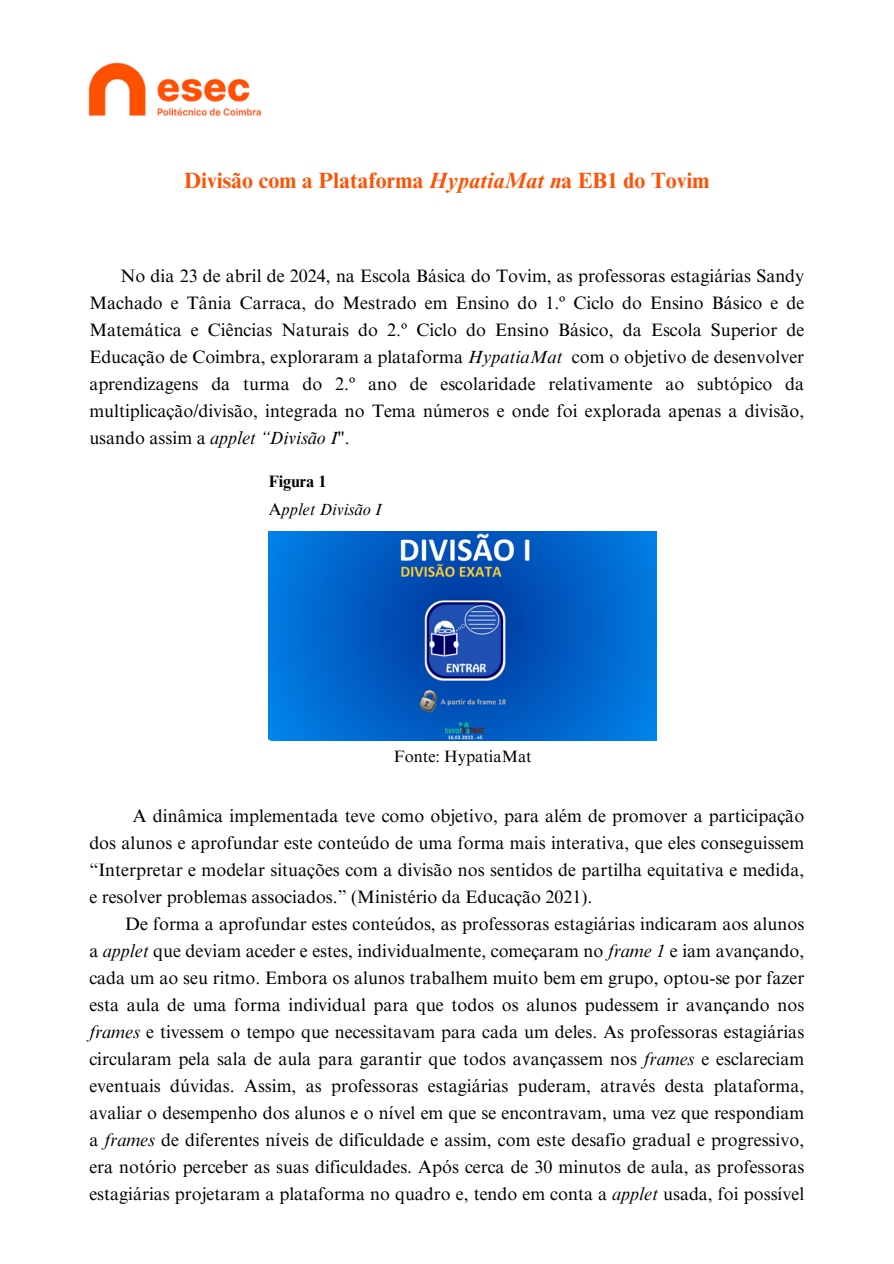
<style>
.page{position:relative;width:894px;height:1264px;background:#fff}
.page>*{position:absolute;margin:0;border:0;box-sizing:border-box;transform-origin:0 0}
.t1{font:700 22.05px "Times NRMT Pro";color:#ff5204}
.t2{font:18px/27px "Times NRMT Pro";color:#000;text-align:justify}
.t3{font:16.5px "Times NRMT Pro";color:#000}
.t4{font:italic 16.5px "Times NRMT Pro";color:#000}
.t5{font:700 16.5px "Times NRMT Pro";color:#000}
.s1{font-style:italic}
.s2{font-style:normal}
</style>
<div class="page">
<img style="left:88px;top:62px;width:174px;height:54px">
<img style="left:269px;top:531px;width:387px;height:210px">
<h1 class="t1" style="left:184px;top:172px;width:526px">Divisão com a Plataforma <span class="s1">HypatiaMat n</span>a EB1 do Tovim</h1>
<p class="t2" style="left:89px;top:264px;width:716px;text-indent:31px">No dia 23 de abril de 2024, na Escola Básica do Tovim, as professoras estagiárias Sandy Machado e Tânia Carraca, do Mestrado em Ensino do 1.º Ciclo do Ensino Básico e de Matemática e Ciências Naturais do 2.º Ciclo do Ensino Básico, da Escola Superior de Educação de Coimbra, exploraram a plataforma <span class="s1">HypatiaMat</span> com o objetivo de desenvolver aprendizagens da turma do 2.º ano de escolaridade relativamente ao subtópico da multiplicação/divisão, integrada no Tema números e onde foi explorada apenas a divisão, usando assim a <span class="s1">applet “Divisão I</span>".</p>
<p class="t5" style="left:269px;top:475px;width:59px">Figura 1</p>
<p class="t4" style="left:269px;top:503px;width:114px"><span class="s2">A</span>pplet Divisão I</p>
<p class="t3" style="left:393px;top:750px;width:139px">Fonte: HypatiaMat</p>
<p class="t2" style="left:89px;top:804px;width:716px;text-indent:43px">A dinâmica implementada teve como objetivo, para além de promover a participação dos alunos e aprofundar este conteúdo de uma forma mais interativa, que eles conseguissem “Interpretar e modelar situações com a divisão nos sentidos de partilha equitativa e medida, e resolver problemas associados.” (Ministério da Educação 2021).</p>
<p class="t2" style="left:89px;top:912px;width:716px;text-indent:36px">De forma a aprofundar estes conteúdos, as professoras estagiárias indicaram aos alunos a <span class="s1">applet</span> que deviam aceder e estes, individualmente, começaram no <span class="s1">frame 1</span> e iam avançando, cada um ao seu ritmo. Embora os alunos trabalhem muito bem em grupo, optou-se por fazer esta aula de uma forma individual para que todos os alunos pudessem ir avançando nos <span class="s1">frames</span> e tivessem o tempo que necessitavam para cada um deles. As professoras estagiárias circularam pela sala de aula para garantir que todos avançassem nos <span class="s1">frames</span> e esclareciam eventuais dúvidas. Assim, as professoras estagiárias puderam, através desta plataforma, avaliar o desempenho dos alunos e o nível em que se encontravam, uma vez que respondiam a <span class="s1">frames</span> de diferentes níveis de dificuldade e assim, com este desafio gradual e progressivo, era notório perceber as suas dificuldades. Após cerca de 30 minutos de aula, as professoras estagiárias projetaram a plataforma no quadro e, tendo em conta a <span class="s1">applet</span> usada, foi possível</p>
</div>
